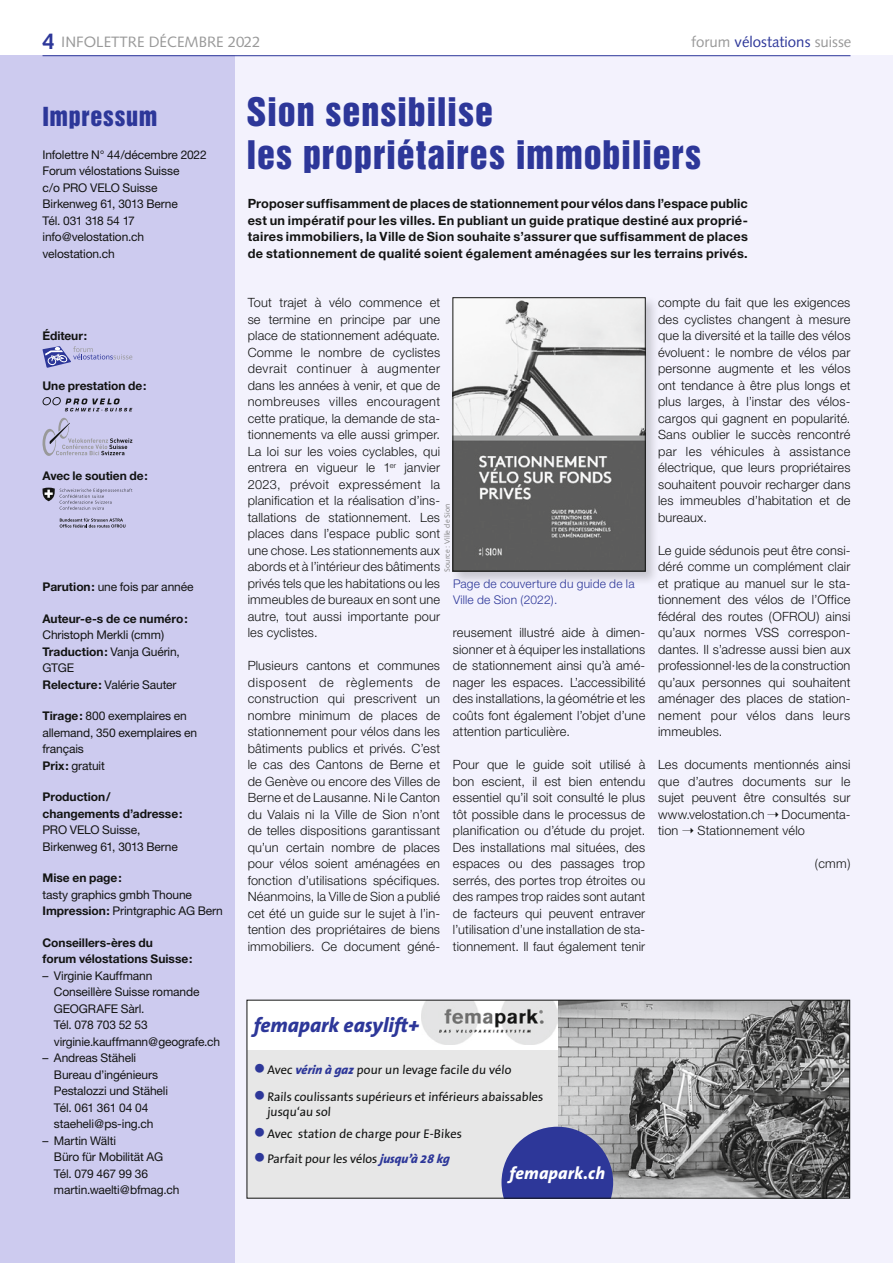
<style>
.page{position:relative;width:893px;height:1263px;background:#fff}
.page>*{position:absolute;margin:0;border:0;box-sizing:border-box;transform-origin:0 0}
.t1{font:36px/43.2px "Helvetica Inserat";letter-spacing:.02em;color:#2d3799}
.t2{font:24px "Helvetica Inserat";letter-spacing:.03em;color:#2d3799}
.t3{font:italic 800 20.4px "The Sans B W8";color:#2d3799}
.t4{font:italic 800 17.4px "The Sans B W8";letter-spacing:.01em;color:#fff}
.t5{font:15px "Syntax";color:#999}
.t6{font:15px "Syntax";color:#2d3799}
.t7{font:300 12.75px/16.5px "Helvetica Neue";letter-spacing:.015em;color:#131413;text-align:justify}
.t8{font:700 12.75px/16.5px "Helvetica Neue";letter-spacing:.02em;color:#131413;text-align:justify}
.t9{font:12.6px/15.1px "The Sans B W5 Plain";letter-spacing:-.025em;color:#131413}
.t10{font:12px/16.5px "Helvetica Neue";letter-spacing:-.01em;color:#131413}
.t11{font:700 12px/16.5px "Helvetica Neue";letter-spacing:-.005em;color:#131413}
.t12{font:300 12px/16.5px "Helvetica Neue";letter-spacing:.015em;color:#2d3799}
.t13{font:7.5px "Syntax";letter-spacing:.02em;color:#818181}
.s1{font-weight:700;font-size:22.5px;color:#2d3799}
.s2{color:#999}
.s3{font-weight:700}
.s4{font-family:"Arial";font-weight:700;font-size:20.4px;color:#2d3799}
.s5{font-family:"The Sans B W8";font-weight:800;font-style:italic;color:#2d3799}
</style>
<div class="page">
<div style="left:0;top:56px;width:893px;height:1207px;background:#f3f2fd"></div>
<div style="left:0;top:56px;width:235px;height:1207px;background:#cdcbef"></div>
<hr style="left:43px;top:55px;width:807px;height:1px;background:#2d3799">
<div style="left:247px;top:1000px;width:603px;height:198px;background:#fff"></div>
<div style="left:247px;top:1050px;width:311px;height:148px;background:#e7e7e7"></div>
<img style="left:558px;top:1002px;width:290px;height:194px">
<svg style="left:501px;top:1127px;width:112px;height:69px;background:#4851a1"></svg>
<img style="left:422px;top:1002px;width:135px;height:43px">
<div style="left:247px;top:1000px;width:603px;height:198px;border:1px solid #131413"></div>
<div style="left:450px;top:295px;width:209px;height:290px;background:#131413;opacity:.2"></div>
<img style="left:455px;top:299px;width:188px;height:270px">
<div style="left:453px;top:297px;width:192px;height:274px;border:1px solid #131413"></div>
<svg style="left:43px;top:397px;width:89px;height:14px"></svg>
<svg style="left:43px;top:488px;width:89px;height:22px"></svg>
<svg style="left:60px;top:518px;width:65px;height:10px"></svg>
<svg style="left:43px;top:346px;width:89px;height:22px"></svg>
<svg style="left:43px;top:418px;width:89px;height:38px"></svg>
<p class="t5" style="left:42px;top:33px;width:220px"><span class="s1">4</span> INFOLETTRE DÉCEMBRE 2022</p>
<p class="t6" style="left:691px;top:33px;width:162px"><span class="s2">forum</span> vélostations <span class="s2">suisse</span></p>
<h2 class="t2" style="left:43px;top:102px;width:117px">Impressum</h2>
<p class="t10" style="left:43px;top:146px;width:166px">Infolettre N° 44/décembre 2022<br>Forum vélostations Suisse<br>c/o PRO VELO Suisse<br>Birkenweg 61, 3013 Berne<br>Tél. 031 318 54 17 info@velostation.ch velostation.ch</p>
<p class="t11" style="left:43px;top:327px;width:46px">Éditeur:</p>
<p class="t11" style="left:43px;top:377px;width:105px">Une prestation de:</p>
<p class="t11" style="left:43px;top:467px;width:107px">Avec le soutien de:</p>
<p class="t10" style="left:43px;top:579px;width:153px"><span class="s3">Parution:</span> une fois par année</p>
<p class="t11" style="left:43px;top:610px;width:147px">Auteur-e-s de ce numéro:</p>
<p class="t10" style="left:43px;top:627px;width:139px">Christoph Merkli (cmm)<br><span class="s3">Traduction:</span> Vanja Guérin,<br>GTGE<br><span class="s3">Relecture:</span> Valérie Sauter</p>
<p class="t10" style="left:43px;top:708px;width:156px"><span class="s3">Tirage:</span> 800 exemplaires en allemand, 350 exemplaires en français<br><span class="s3">Prix:</span> gratuit</p>
<p class="t11" style="left:43px;top:788px;width:141px">Production/ changements d’adresse:</p>
<p class="t10" style="left:43px;top:822px;width:137px">PRO VELO Suisse,<br>Birkenweg 61, 3013 Berne</p>
<p class="t11" style="left:43px;top:869px;width:81px">Mise en page:</p>
<p class="t10" style="left:43px;top:886px;width:182px">tasty graphics gmbh Thoune<br><span class="s3">Impression:</span> Printgraphic AG Bern</p>
<p class="t11" style="left:43px;top:934px;width:152px">Conseillers-ères du<br>forum vélostations Suisse:</p>
<p class="t10" style="left:54px;top:967px;width:168px;text-indent:-11px">– Virginie Kauffmann<br>Conseillère Suisse romande<br>GEOGRAFE Sàrl.<br>Tél. 078 703 52 53 virginie.kauffmann@geografe.ch</p>
<p class="t10" style="left:54px;top:1050px;width:116px;text-indent:-11px">– Andreas Stäheli<br>Bureau d’ingénieurs<br>Pestalozzi und Stäheli<br>Tél. 061 361 04 04 staeheli@ps-ing.ch</p>
<p class="t10" style="left:54px;top:1132px;width:127px;text-indent:-11px">– Martin Wälti<br>Büro für Mobilität AG<br>Tél. 079 467 99 36 martin.waelti@bfmag.ch</p>
<h1 class="t1" style="left:247px;top:91px;width:456px">Sion sensibilise<br>les propriétaires immobiliers</h1>
<p class="t8" style="left:248px;top:195px;width:502px">Proposer suffisamment de places de stationnement pour vélos dans l’espace public est un impératif pour les villes. En publiant un guide pratique destiné aux proprié&shy;taires immobiliers, la Ville de Sion souhaite s’assurer que suffisamment de places de stationnement de qualité soient également aménagées sur les terrains privés.</p>
<p class="t7" style="left:248px;top:294px;width:194px">Tout trajet à vélo commence et se termine en principe par une place de stationnement adéquate.<br>Comme le nombre de cyclistes devrait continuer à augmenter dans les années à venir, et que de nombreuses villes encouragent cette pratique, la demande de sta&shy;tionnements va elle aussi grimper.<br>La loi sur les voies cyclables, qui entrera en vigueur le 1<sup>er</sup> janvier 2023, prévoit expressément la planification et la réalisation d’ins&shy;tallations de stationnement. Les places dans l’espace public sont une chose. Les stationnements aux abords et à l’intérieur des bâtiments privés tels que les habitations ou les immeubles de bureaux en sont une autre, tout aussi importante pour les cyclistes.</p>
<p class="t7" style="left:248px;top:657px;width:194px">Plusieurs cantons et communes disposent de règlements de construction qui prescrivent un nombre minimum de places de stationnement pour vélos dans les bâtiments publics et privés. C’est le cas des Cantons de Berne et de Genève ou encore des Villes de Berne et de Lausanne. Ni le Canton du Valais ni la Ville de Sion n’ont de telles dispositions garantissant qu’un certain nombre de places pour vélos soient aménagées en fonction d’utilisations spécifiques.<br>Néanmoins, la Ville de Sion a publié cet été un guide sur le sujet à l’in&shy;tention des propriétaires de biens immobiliers. Ce document géné-</p>
<p class="t13" style="left:443px;top:572px;width:70px;rotate:-90deg">Source: Ville de Sion</p>
<p class="t12" style="left:453px;top:575px;width:183px">Page de couverture du guide de la<br>Ville de Sion (2022).</p>
<p class="t7" style="left:453px;top:624px;width:194px">reusement illustré aide à dimen&shy;sionner et à équiper les installations de stationnement ainsi qu’à amé&shy;nager les espaces. L’accessibilité des installations, la géométrie et les coûts font également l’objet d’une attention particulière.</p>
<p class="t7" style="left:453px;top:756px;width:194px">Pour que le guide soit utilisé à bon escient, il est bien entendu essentiel qu’il soit consulté le plus tôt possible dans le processus de planification ou d’étude du projet.<br>Des installations mal situées, des espaces ou des passages trop serrés, des portes trop étroites ou des rampes trop raides sont autant de facteurs qui peuvent entraver l’utilisation d’une installation de sta&shy;tionnement. Il faut également tenir</p>
<p class="t7" style="left:658px;top:294px;width:194px">compte du fait que les exigences des cyclistes changent à mesure que la diversité et la taille des vélos évoluent: le nombre de vélos par personne augmente et les vélos ont tendance à être plus longs et plus larges, à l’instar des vélos&shy;cargos qui gagnent en popularité.<br>Sans oublier le succès rencontré par les véhicules à assistance électrique, que leurs propriétaires souhaitent pouvoir recharger dans les immeubles d’habitation et de bureaux.</p>
<p class="t7" style="left:658px;top:541px;width:194px">Le guide sédunois peut être consi&shy;déré comme un complément clair et pratique au manuel sur le sta&shy;tionnement des vélos de l’Office fédéral des routes (OFROU) ainsi qu’aux normes VSS correspon&shy;dantes. Il s’adresse aussi bien aux professionnel·les de la construction qu’aux personnes qui souhaitent aménager des places de station&shy;nement pour vélos dans leurs immeubles.</p>
<p class="t7" style="left:658px;top:756px;width:194px">Les documents mentionnés ainsi que d’autres documents sur le sujet peuvent être consultés sur www.velostation.ch ➝ Documenta&shy;tion ➝ Stationnement vélo</p>
<p class="t7" style="left:815px;top:855px;width:37px">(cmm)</p>
<h3 class="t3" style="left:254px;top:1012px;width:167px">femapark easylift+</h3>
<p class="t9" style="left:254px;top:1062px;width:260px"><span class="s4">●</span> Avec <span class="s5">vérin à gaz</span> pour un levage facile du vélo</p>
<p class="t9" style="left:267px;top:1089px;width:279px;text-indent:-13px"><span class="s4">●</span> Rails coulissants supérieurs et inférieurs abaissables jusqu‘au sol</p>
<p class="t9" style="left:254px;top:1126px;width:211px"><span class="s4">●</span> Avec station de charge pour E-Bikes</p>
<p class="t9" style="left:254px;top:1151px;width:197px"><span class="s4">●</span> Parfait pour les vélos <span class="s5">jusqu’à 28 kg</span></p>
<h3 class="t4" style="left:510px;top:1161px;width:97px">femapark.ch</h3>
</div>
